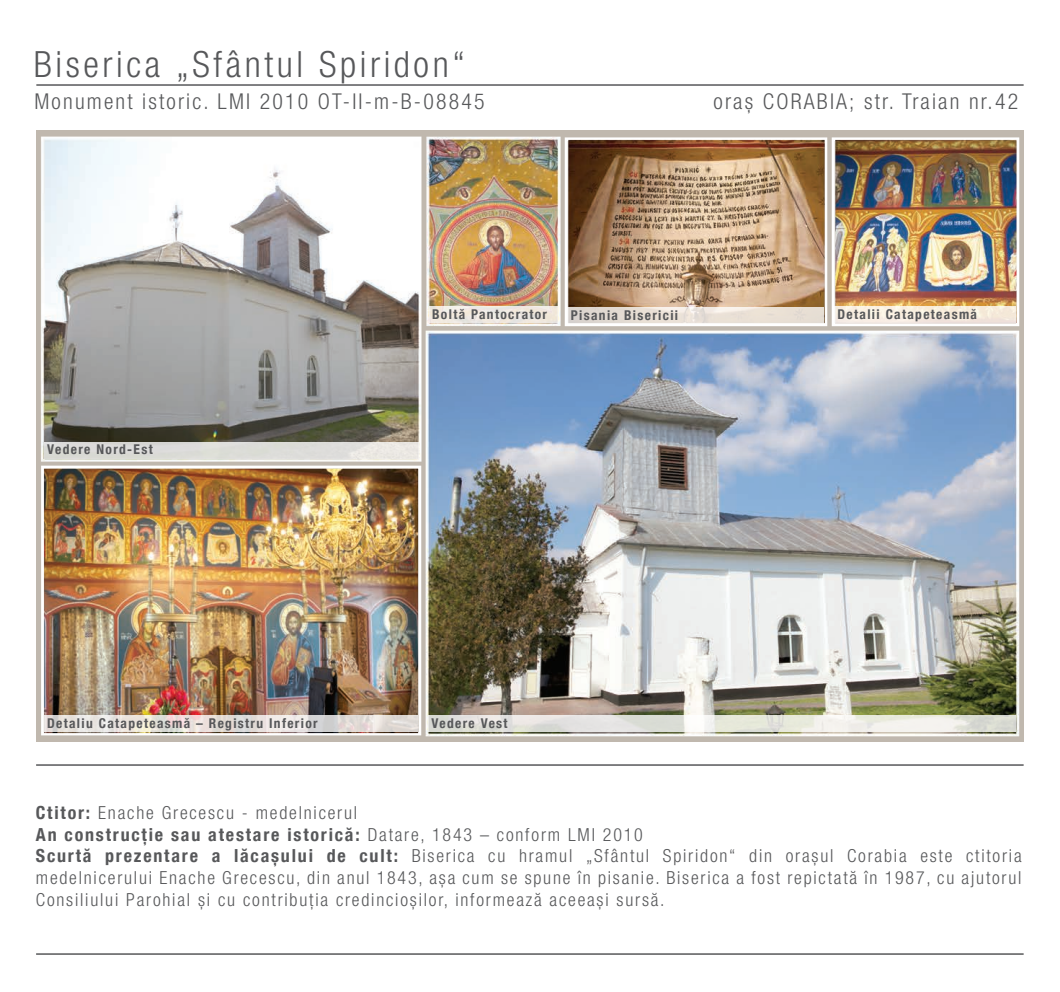
<style>
.page{position:relative;width:1060px;height:992px;background:#fff}
.page>*{position:absolute;margin:0;border:0;box-sizing:border-box;transform-origin:0 0}
.t1{font:300 condensed 36.15px "Helvetica Neue LT Com";letter-spacing:.1em;color:#57585a}
.t2{font:300 condensed 21.9px "Helvetica Neue LT Com";letter-spacing:.1em;color:#57585a}
.t3{font:300 condensed 18px/21.6px "Helvetica Neue LT Com";letter-spacing:.1em;color:#57585a}
.t4{font:700 condensed 13.5px "Helvetica Neue LT Com";letter-spacing:.1em;color:#57585a}
.s1{font-weight:700}
</style>
<div class="page">
<hr style="left:36px;top:84px;width:988px;height:2px;background:#57585a">
<img style="left:36px;top:131px;width:988px;height:635px">
<svg style="left:44px;top:715px;width:374px;height:17px;background:#e5dfdb"></svg>
<svg style="left:428px;top:715px;width:587px;height:17px;background:#e6e6df"></svg>
<div style="left:429px;top:306px;width:128px;height:17px;background:#f0e8df"></div>
<svg style="left:568px;top:307px;width:256px;height:17px;background:#e8e0d8"></svg>
<div style="left:834px;top:306px;width:182px;height:17px;background:#f7eddf"></div>
<div style="left:44px;top:442px;width:374px;height:16px;background:linear-gradient(to right,#d6d7d4,#e6e4e0)"></div>
<hr style="left:36px;top:953px;width:988px;height:2px;background:#57585a">
<h1 class="t1" style="left:34px;top:43px;width:433px">Biserica „Sfântul Spiridon“</h1>
<p class="t2" style="left:34px;top:89px;width:452px">Monument istoric. LMI 2010 OT-II-m-B-08845</p>
<p class="t2" style="left:714px;top:89px;width:306px">oraș CORABIA; str. Traian nr.42</p>
<p class="t4" style="left:47px;top:441px;width:107px">Vedere Nord-Est</p>
<p class="t4" style="left:432px;top:306px;width:116px">Boltă Pantocrator</p>
<p class="t4" style="left:571px;top:307px;width:109px">Pisania Bisericii</p>
<p class="t4" style="left:837px;top:306px;width:141px">Detalii Catapeteasmă</p>
<p class="t4" style="left:47px;top:715px;width:272px">Detaliu Catapeteasmă – Registru Inferior</p>
<p class="t4" style="left:431px;top:715px;width:78px">Vedere Vest</p>
<p class="t3" style="left:36px;top:802px;width:987px"><span class="s1">Ctitor:</span> Enache Grecescu - medelnicerul<br><span class="s1">An construcție sau atestare istorică:</span> Datare, 1843 – conform LMI 2010<br><span class="s1">Scurtă prezentare a lăcașului de cult:</span> Biserica cu hramul „Sfântul Spiridon“ din orașul Corabia este ctitoria medelnicerului Enache Grecescu, din anul 1843, așa cum se spune în pisanie. Biserica a fost repictată în 1987, cu ajutorul Consiliului Parohial și cu contribuția credincioșilor, informează aceeași sursă.</p>
</div>
